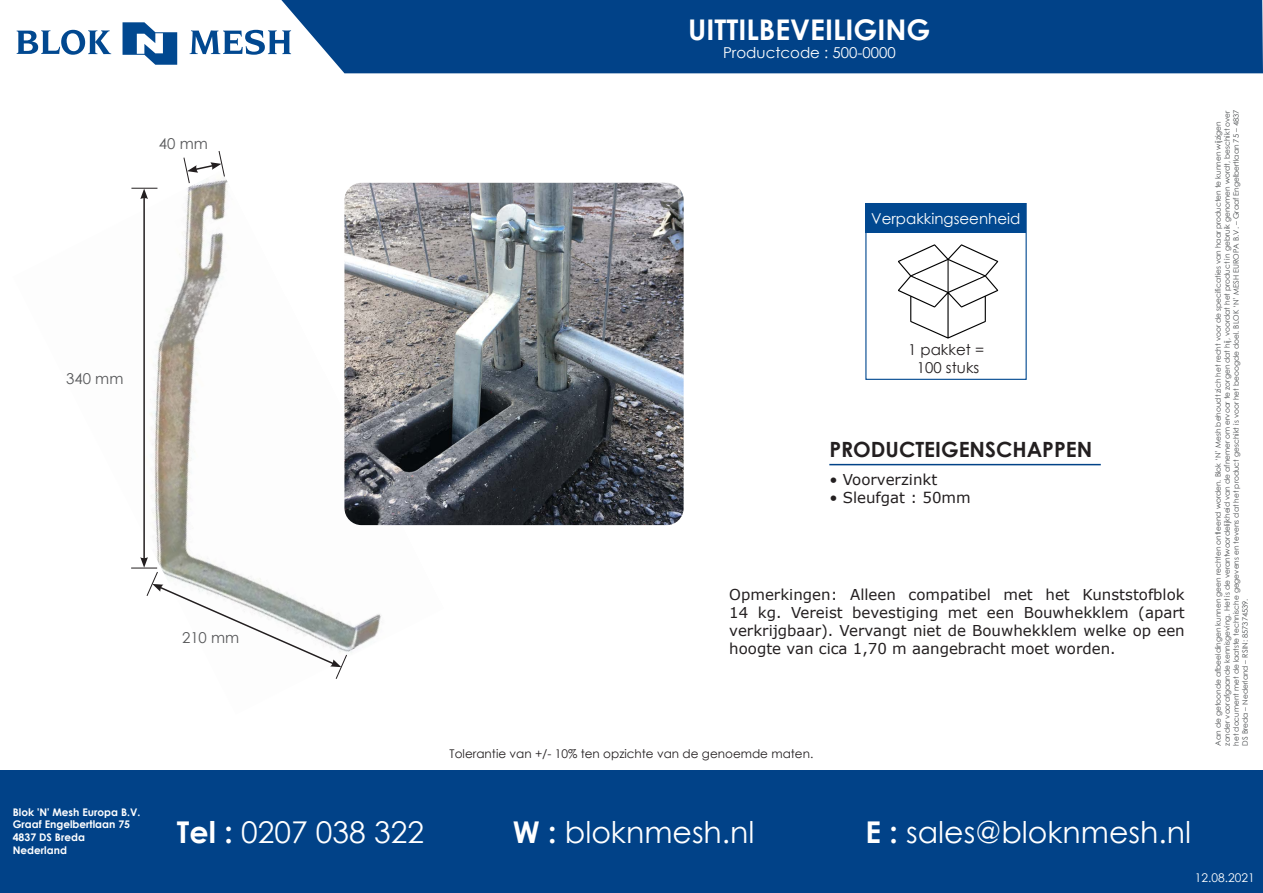
<style>
.page{position:relative;width:1263px;height:893px;background:#fff}
.page>*{position:absolute;margin:0;border:0;box-sizing:border-box;transform-origin:0 0}
.t1{font:30px "Century Gothic";color:#fff}
.t2{font:700 28.5px "Century Gothic";color:#fff}
.t3{font:700 21px "Century Gothic";color:#231f20}
.t4{font:15px/18px "Verdana";color:#231f20;text-align:justify}
.t5{font:15px "Century Gothic";color:#fff}
.t6{font:15px "Century Gothic";color:#231f20}
.t7{font:15px "Century Gothic";color:#57585a}
.t8{font:12px "Century Gothic";color:#231f20}
.t9{font:12px "Century Gothic";color:#fff}
.t10{font:700 10.5px/12.6px "Century Gothic";color:#fff}
.t11{font:7.5px "Century Gothic";color:#4a4d4f}
.s1{font-weight:700}
</style>
<div class="page">
<svg style="left:17px;top:30px;width:94px;height:25px"></svg>
<svg style="left:123px;top:22px;width:54px;height:43px"></svg>
<svg style="left:190px;top:30px;width:91px;height:25px"></svg>
<div style="left:281px;top:0;width:982px;height:73px;background:#014288"></div>
<div style="left:0;top:770px;width:1263px;height:123px;background:#014288"></div>
<div style="left:865px;top:203px;width:162px;height:177px;border:1px solid #014890"></div>
<div style="left:865px;top:204px;width:161px;height:29px;background:#014890"></div>
<hr style="left:829px;top:464px;width:272px;height:1px;background:#014288">
<img style="left:131px;top:179px;width:314px;height:474px">
<hr style="left:143px;top:197px;width:2px;height:362px;background:#231f20">
<svg style="left:131px;top:188px;width:26px;height:11px"></svg>
<svg style="left:131px;top:557px;width:217px;height:122px"></svg>
<svg style="left:183px;top:151px;width:42px;height:33px"></svg>
<img style="left:344px;top:183px;width:340px;height:342px">
<svg style="left:898px;top:244px;width:101px;height:95px"></svg>
<hr style="left:947px;top:260px;width:1px;height:34px;background:#000">
<p class="t2" style="left:688px;top:8px;width:244px">UITTILBEVEILIGING</p>
<p class="t5" style="left:723px;top:42px;width:174px">Productcode : 500-0000</p>
<p class="t7" style="left:66px;top:368px;width:59px">340 mm</p>
<h3 class="t10" style="left:13px;top:805px;width:129px">Blok 'N' Mesh Europa B.V.<br>Graaf Engelbertlaan 75<br>4837 DS Breda<br>Nederland</h3>
<p class="t7" style="left:159px;top:133px;width:50px">40 mm</p>
<p class="t7" style="left:182px;top:627px;width:59px">210 mm</p>
<p class="t5" style="left:871px;top:208px;width:151px">Verpakkingseenheid</p>
<p class="t6" style="left:908px;top:339px;width:78px">1 pakket =</p>
<p class="t6" style="left:917px;top:357px;width:64px">100 stuks</p>
<p class="t3" style="left:829px;top:433px;width:264px">PRODUCTEIGENSCHAPPEN</p>
<p class="t4" style="left:829px;top:471px;width:109px">• Voorverzinkt</p>
<p class="t4" style="left:829px;top:489px;width:143px">• Sleufgat : 50mm</p>
<p class="t4" style="left:729px;top:586px;width:457px">Opmerkingen: Alleen compatibel met het Kunststofblok 14 kg. Vereist bevestiging met een Bouwhekklem (apart verkrijgbaar). Vervangt niet de Bouwhekklem welke op een hoogte van cica 1,70 m aangebracht moet worden.</p>
<p class="t8" style="left:450px;top:745px;width:365px">Tolerantie van +/- 10% ten opzichte van de genoemde maten.</p>
<h1 class="t1" style="left:177px;top:811px;width:248px"><span class="s1">Tel :</span> 0207 038 322</h1>
<h1 class="t1" style="left:513px;top:811px;width:243px"><span class="s1">W :</span> bloknmesh.nl</h1>
<h1 class="t1" style="left:865px;top:811px;width:327px"><span class="s1">E :</span> sales@bloknmesh.nl</h1>
<p class="t11" style="left:1213px;top:746px;width:626px;rotate:-90deg">Aan de getoonde afbeeldingen kunnen geen rechten ontleend worden. Blok ‘N’ Mesh behoudt zich het recht voor de specificaties van haar producten te kunnen wijzigen</p>
<p class="t11" style="left:1222px;top:746px;width:637px;rotate:-90deg">zonder voorafgaande kennisgeving. Het is de verantwoordelijkheid van de afnemer om ervoor te zorgen dat hij, voordat het product in gebruik genomen wordt, beschikt over</p>
<p class="t11" style="left:1231px;top:746px;width:637px;rotate:-90deg">het document met de laatste technische gegevens en tevens dat het product geschikt is voor het beoogde doel. BLOK ‘N’ MESH EUROPA B.V. – Graaf Engelbertlaan 75 – 4837</p>
<p class="t11" style="left:1240px;top:746px;width:149px;rotate:-90deg">DS Breda – Nederland – RSIN: 857374539.</p>
<p class="t9" style="left:1195px;top:869px;width:61px">12.08.2021</p>
</div>
